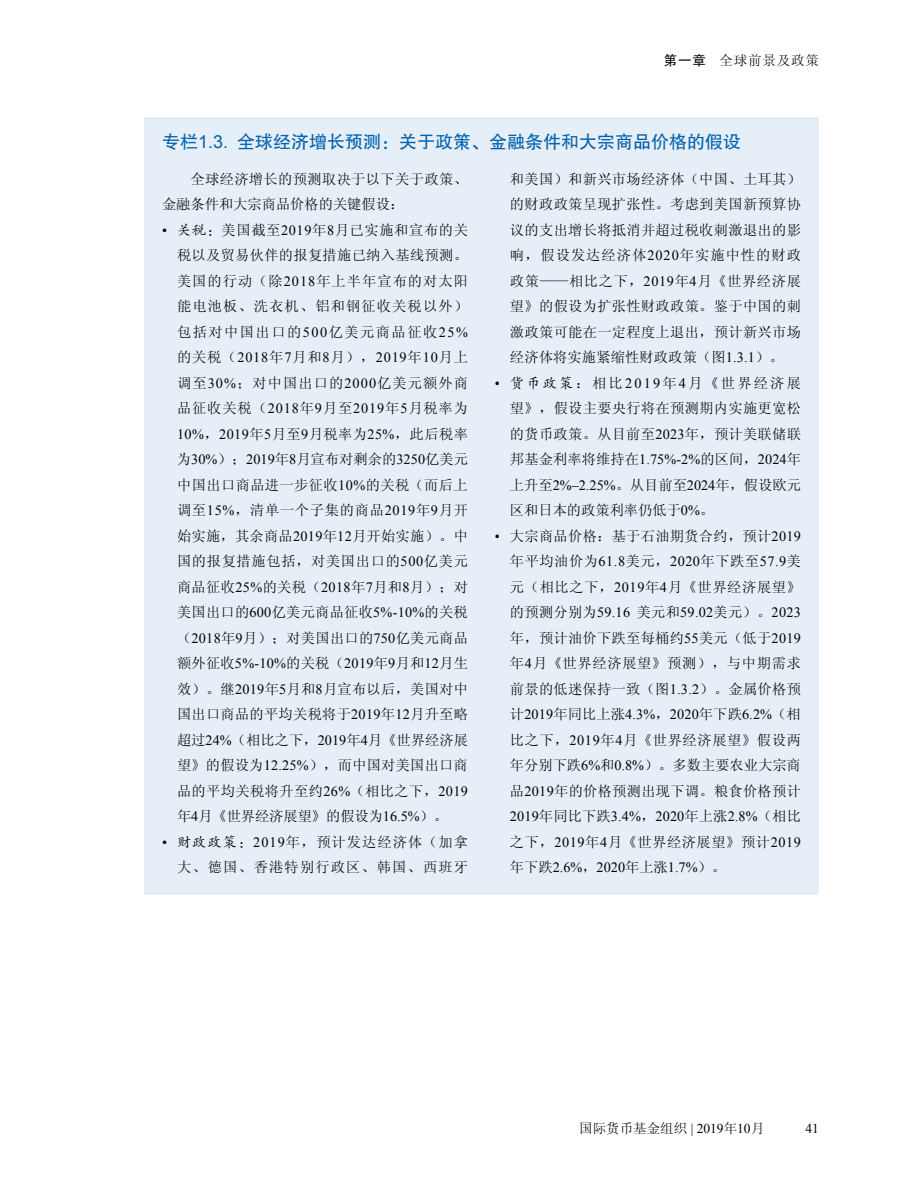
<style>
.page{position:relative;width:918px;height:1188px;background:#fff}
.page>*{position:absolute;margin:0;border:0;box-sizing:border-box;transform-origin:0 0}
.t1{font:18px "FZHTJW GB1 0";color:#0061af}
.t2{font:14.25px/25.5px "Sim Sun";letter-spacing:.02em;color:#000;text-align:justify}
.t3{font:14.25px "Times New Roman";letter-spacing:.01em;color:#000}
.t4{font:14.25px/25.5px "Sim Sun";letter-spacing:.08em;color:#000;text-align:right}
.t5{font:14.25px "Sim Sun";letter-spacing:.04em;color:#000}
.t6{font:13.5px "Sim Sun";color:#000}
.t7{font:13.5px "Sim Sun";letter-spacing:.06em;color:#000}
.t8{font:13.5px "Times New Roman";color:#000}
.s1{font-family:"FZHTJW GB1 0"}
.s2{font-family:"Arial"}
.s3{font-family:"Times New Roman"}
.s4{font-family:"FZKTJW GB1 0"}
.s5{font-family:"Sim Sun"}
</style>
<div class="page">
<div style="left:144px;top:117px;width:675px;height:778px;background:#e6eff7"></div>
<p class="t7" style="left:664px;top:53px;width:157px"><span class="s1">第一章</span> 全球前景及政策</p>
<p class="t1" style="left:162px;top:132px;width:581px">专栏<span class="s2">1.3.</span> 全球经济增长预测：关于政策、金融条件和大宗商品价格的假设</p>
<p class="t2" style="left:162px;top:166px;width:307px;text-indent:28px">全球经济增长的预测取决于以下关于政策、金融条件和大宗商品价格的关键假设：</p>
<p class="t2" style="left:177px;top:217px;width:293px;text-indent:-15px"><span class="s3">•</span> <span class="s4">关税：</span>美国截至<span class="s3">2019</span>年<span class="s3">8</span>月已实施和宣布的关税以及贸易伙伴的报复措施已纳入基线预测。美国的行动（除<span class="s3">2018</span>年上半年宣布的对太阳能电池板、洗衣机、铝和钢征收关税以外）包括对中国出口的<span class="s3">500</span>亿美元商品征收<span class="s3">25%</span>的关税（<span class="s3">2018</span>年<span class="s3">7</span>月和<span class="s3">8</span>月），<span class="s3">2019</span>年<span class="s3">10</span>月上调至<span class="s3">30%</span>；对中国出口的<span class="s3">2000</span>亿美元额外商品征收关税（<span class="s3">2018</span>年<span class="s3">9</span>月至<span class="s3">2019</span>年<span class="s3">5</span>月税率为<span class="s3">10%</span>，<span class="s3">2019</span>年<span class="s3">5</span>月至<span class="s3">9</span>月税率为<span class="s3">25%</span>，此后税率为<span class="s3">30%</span>）；<span class="s3">2019</span>年<span class="s3">8</span>月宣布对剩余的<span class="s3">3250</span>亿美元中国出口商品进一步征收<span class="s3">10%</span>的关税（而后上调至<span class="s3">15%</span>，清单一个子集的商品<span class="s3">2019</span>年<span class="s3">9</span>月开始实施，其余商品<span class="s3">2019</span>年<span class="s3">12</span>月开始实施）。中国的报复措施包括，对美国出口的<span class="s3">500</span>亿美元商品征收<span class="s3">25%</span>的关税（<span class="s3">2018</span>年<span class="s3">7</span>月和<span class="s3">8</span>月）；对美国出口的<span class="s3">600</span>亿美元商品征收<span class="s3">5%-10%</span>的关税（<span class="s3">2018</span>年<span class="s3">9</span>月）；对美国出口的<span class="s3">750</span>亿美元商品额外征收<span class="s3">5%-10%</span>的关税（<span class="s3">2019</span>年<span class="s3">9</span>月和<span class="s3">12</span>月生效）。继<span class="s3">2019</span>年<span class="s3">5</span>月和<span class="s3">8</span>月宣布以后，美国对中国出口商品的平均关税将于<span class="s3">2019</span>年<span class="s3">12</span>月升至略超过<span class="s3">24%</span>（相比之下，<span class="s3">2019</span>年<span class="s3">4</span>月《世界经济展望》的假设为<span class="s3">12.25%</span>），而中国对美国出口商品的平均关税将升至约<span class="s3">26%</span>（相比之下，<span class="s3">2019</span>年<span class="s3">4</span>月《世界经济展望》的假设为<span class="s3">16.5%</span>）。</p>
<p class="t4" style="left:162px;top:829px;width:308px"><span class="s3">•</span> <span class="s4">财政政策：</span><span class="s3">2019</span>年，预计发达经济体（加拿大、德国、香港特别行政区、韩国、西班牙</p>
<p class="t2" style="left:510px;top:166px;width:293px">和美国）和新兴市场经济体（中国、土耳其）的财政政策呈现扩张性。考虑到美国新预算协议的支出增长将抵消并超过税收刺激退出的影响，假设发达经济体<span class="s3">2020</span>年实施中性的财政政策——相比之下，<span class="s3">2019</span>年<span class="s3">4</span>月《世界经济展望》的假设为扩张性财政政策。鉴于中国的刺激政策可能在一定程度上退出，预计新兴市场经济体将实施紧缩性财政政策（图<span class="s3">1.3.1</span>）。</p>
<p class="t2" style="left:510px;top:370px;width:293px;text-indent:-15px"><span class="s3">•</span> <span class="s4">货币政策</span>：相比<span class="s3">2019</span>年<span class="s3">4</span>月《世界经济展望》，假设主要央行将在预测期内实施更宽松的货币政策。从目前至<span class="s3">2023</span>年，预计美联储联邦基金利率将维持在<span class="s3">1.75%-2%</span>的区间，<span class="s3">2024</span>年上升至<span class="s3">2%–2.25%</span>。从目前至<span class="s3">2024</span>年，假设欧元区和日本的政策利率仍低于<span class="s3">0%</span>。</p>
<p class="t2" style="left:510px;top:523px;width:293px;text-indent:-15px"><span class="s3">•</span> 大宗商品价格：基于石油期货合约，预计<span class="s3">2019</span>年平均油价为<span class="s3">61.8</span>美元，<span class="s3">2020</span>年下跌至<span class="s3">57.9</span>美元（相比之下，<span class="s3">2019</span>年<span class="s3">4</span>月《世界经济展望》</p>
<p class="t3" style="left:510px;top:603px;width:292px"><span class="s5">的预测分别为</span>59.16 <span class="s5">美元和</span>59.02<span class="s5">美元）。</span>2023</p>
<p class="t2" style="left:510px;top:625px;width:293px">年，预计油价下跌至每桶约<span class="s3">55</span>美元（低于<span class="s3">2019</span>年<span class="s3">4</span>月《世界经济展望》预测），与中期需求前景的低迷保持一致（图<span class="s3">1.3.2</span>）。金属价格预</p>
<p class="t3" style="left:510px;top:705px;width:292px"><span class="s5">计</span>2019<span class="s5">年同比上涨</span>4.3%<span class="s5">，</span>2020<span class="s5">年下跌</span>6.2%<span class="s5">（相</span></p>
<p class="t2" style="left:510px;top:727px;width:293px">比之下，<span class="s3">2019</span>年<span class="s3">4</span>月《世界经济展望》假设两年分别下跌<span class="s3">6%</span>和<span class="s3">0.8%</span>）。多数主要农业大宗商品<span class="s3">2019</span>年的价格预测出现下调。粮食价格预计</p>
<p class="t3" style="left:510px;top:807px;width:292px">2019<span class="s5">年同比下跌</span>3.4%<span class="s5">，</span>2020<span class="s5">年上涨</span>2.8%<span class="s5">（相比</span></p>
<p class="t5" style="left:510px;top:834px;width:292px">之下，<span class="s3">2019</span>年<span class="s3">4</span>月《世界经济展望》预计<span class="s3">2019</span></p>
<p class="t3" style="left:510px;top:858px;width:218px"><span class="s5">年下跌</span>2.6%<span class="s5">，</span>2020<span class="s5">年上涨</span>1.7%<span class="s5">）。</span></p>
<p class="t6" style="left:579px;top:1121px;width:186px">国际货币基金组织 <span class="s3">| 2019</span>年<span class="s3">10</span>月</p>
<p class="t8" style="left:806px;top:1119px;width:15px">41</p>
</div>
